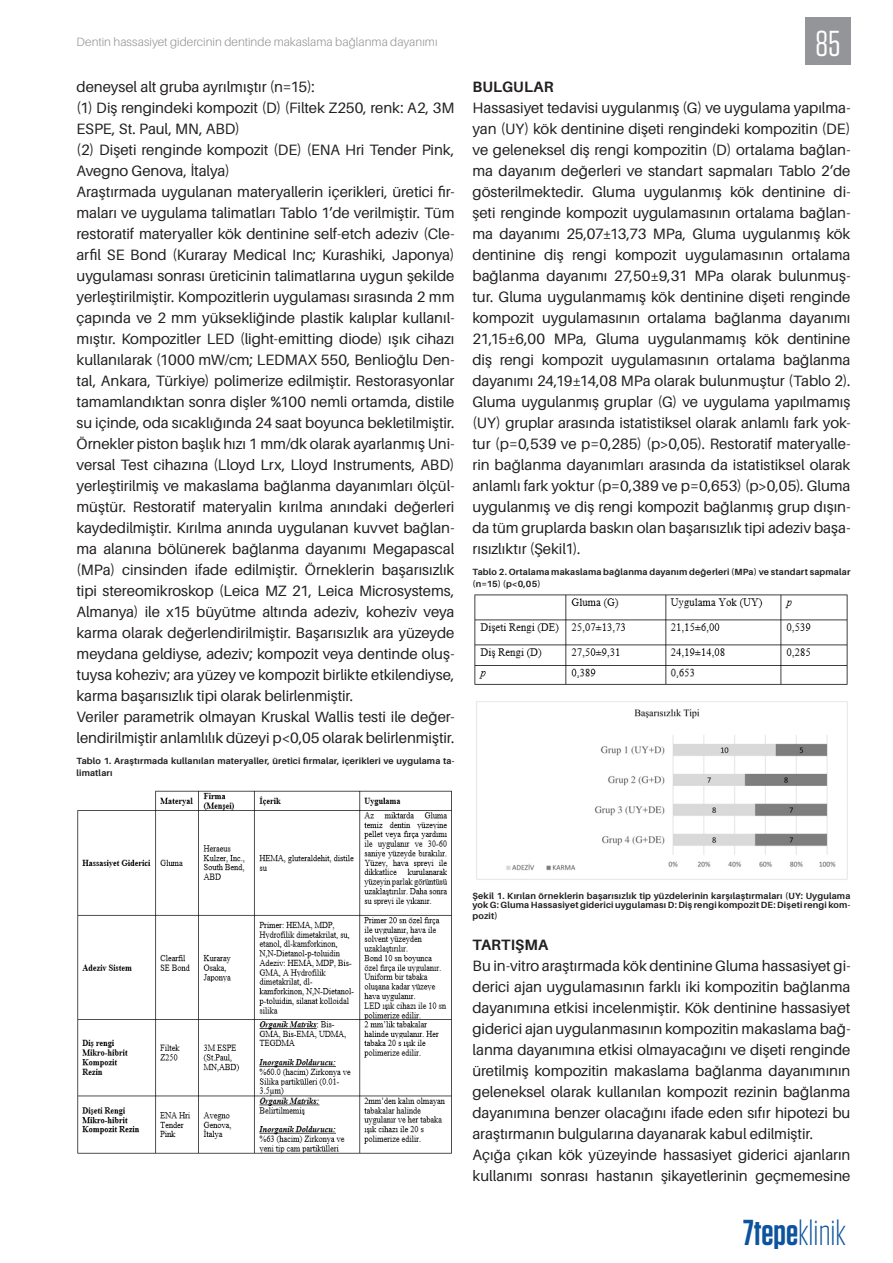
<style>
.page{position:relative;width:893px;height:1263px;background:#fff}
.page>*{position:absolute;margin:0;border:0;box-sizing:border-box;transform-origin:0 0}
.t1{font:300 36px "Tungsten";color:#0d539d}
.t2{font:36px "Tungsten";color:#fff}
.t3{font:15px/21px "Aileron";letter-spacing:-.005em;color:#231f20}
.t4{font:700 15px "Aileron";letter-spacing:.01em;color:#231f20}
.t5{font:300 12px "Aileron";letter-spacing:.005em;color:#939598}
.t6{font:700 9px/12px "Aileron";letter-spacing:.02em;color:#231f20}
.s1{font-weight:600}
</style>
<div class="page">
<div style="left:805px;top:18px;width:45px;height:47px;background:#939598"></div>
<img style="left:77px;top:790px;width:375px;height:364px">
<img style="left:474px;top:594px;width:374px;height:91px">
<img style="left:476px;top:701px;width:372px;height:179px">
<p class="t5" style="left:77px;top:35px;width:363px">Dentin hassasiyet gidercinin dentinde makaslama bağlanma dayanımı</p>
<p class="t3" style="left:77px;top:77px;width:240px">deneysel alt gruba ayrılmıştır (n=15):</p>
<p class="t3" style="left:77px;top:98px;width:379px">(1) Diş rengindeki kompozit (D) (Filtek Z250, renk: A2, 3M<br>ESPE, St. Paul, MN, ABD)</p>
<p class="t3" style="left:77px;top:140px;width:379px">(2) Dişeti renginde kompozit (DE) (ENA Hri Tender Pink,<br>Avegno Genova, İtalya)</p>
<p class="t3" style="left:77px;top:182px;width:379px;text-align:justify">Araştırmada uygulanan materyallerin içerikleri, üretici fir&shy;maları ve uygulama talimatları Tablo 1’de verilmiştir. Tüm restoratif materyaller kök dentinine self-etch adeziv (Cle&shy;arfil SE Bond (Kuraray Medical Inc; Kurashiki, Japonya) uygulaması sonrası üreticinin talimatlarına uygun şekilde yerleştirilmiştir. Kompozitlerin uygulaması sırasında 2 mm çapında ve 2 mm yüksekliğinde plastik kalıplar kullanıl&shy;mıştır. Kompozitler LED (light-emitting diode) ışık cihazı kullanılarak (1000 mW/cm; LEDMAX 550, Benlioğlu Den&shy;tal, Ankara, Türkiye) polimerize edilmiştir. Restorasyonlar tamamlandıktan sonra dişler %100 nemli ortamda, distile su içinde, oda sıcaklığında 24 saat boyunca bekletilmiştir.</p>
<p class="t3" style="left:77px;top:434px;width:379px;text-align:justify">Örnekler piston başlık hızı 1 mm/dk olarak ayarlanmış Uni&shy;versal Test cihazına (Lloyd Lrx, Lloyd Instruments, ABD) yerleştirilmiş ve makaslama bağlanma dayanımları ölçül&shy;müştür. Restoratif materyalin kırılma anındaki değerleri kaydedilmiştir. Kırılma anında uygulanan kuvvet bağlan&shy;ma alanına bölünerek bağlanma dayanımı Megapascal (MPa) cinsinden ifade edilmiştir. Örneklerin başarısızlık tipi stereomikroskop (Leica MZ 21, Leica Microsystems, Almanya) ile x15 büyütme altında adeziv, koheziv veya karma olarak değerlendirilmiştir. Başarısızlık ara yüzeyde meydana geldiyse, adeziv; kompozit veya dentinde oluş&shy;tuysa koheziv; ara yüzey ve kompozit birlikte etkilendiyse, karma başarısızlık tipi olarak belirlenmiştir.</p>
<p class="t3" style="left:77px;top:707px;width:379px">Veriler parametrik olmayan Kruskal Wallis testi ile değer&shy;lendirilmiştir anlamlılık düzeyi p&lt;0,05 olarak belirlenmiştir.</p>
<p class="t6" style="left:77px;top:755px;width:379px">Tablo 1. Araştırmada kullanılan materyaller, üretici firmalar, içerikleri ve uygulama ta&shy;limatları</p>
<h1 class="t2" style="left:815px;top:25px;width:26px">85</h1>
<p class="t4" style="left:472px;top:79px;width:83px">BULGULAR</p>
<p class="t3" style="left:472px;top:98px;width:379px;text-align:justify">Hassasiyet tedavisi uygulanmış (G) ve uygulama yapılma&shy;yan (UY) kök dentinine dişeti rengindeki kompozitin (DE) ve geleneksel diş rengi kompozitin (D) ortalama bağlan&shy;ma dayanım değerleri ve standart sapmaları Tablo 2’de gösterilmektedir. Gluma uygulanmış kök dentinine di&shy;şeti renginde kompozit uygulamasının ortalama bağlan&shy;ma dayanımı 25,07±13,73 MPa, Gluma uygulanmış kök dentinine diş rengi kompozit uygulamasının ortalama bağlanma dayanımı 27,50±9,31 MPa olarak bulunmuş&shy;tur. Gluma uygulanmamış kök dentinine dişeti renginde kompozit uygulamasının ortalama bağlanma dayanımı 21,15±6,00 MPa, Gluma uygulanmamış kök dentinine diş rengi kompozit uygulamasının ortalama bağlanma dayanımı 24,19±14,08 MPa olarak bulunmuştur (Tablo 2).<br>Gluma uygulanmış gruplar (G) ve uygulama yapılmamış (UY) gruplar arasında istatistiksel olarak anlamlı fark yok&shy;tur (p=0,539 ve p=0,285) (p&gt;0,05). Restoratif materyalle&shy;rin bağlanma dayanımları arasında da istatistiksel olarak anlamlı fark yoktur (p=0,389 ve p=0,653) (p&gt;0,05). Gluma uygulanmış ve diş rengi kompozit bağlanmış grup dışın&shy;da tüm gruplarda baskın olan başarısızlık tipi adeziv başa&shy;rısızlıktır (Şekil1).</p>
<p class="t6" style="left:472px;top:566px;width:379px">Tablo 2. Ortalama makaslama bağlanma dayanım değerleri (MPa) ve standart sapmalar (n=15) (p&lt;0,05)</p>
<p class="t6" style="left:472px;top:892px;width:379px;line-height:9px">Şekil 1. Kırılan örneklerin başarısızlık tip yüzdelerinin karşılaştırmaları (UY: Uygulama yok G: Gluma Hassasiyet giderici uygulaması D: Diş rengi kompozit DE: Dişeti rengi kom-</p>
<p class="t6" style="left:472px;top:910px;width:27px">pozit)</p>
<p class="t4" style="left:472px;top:937px;width:77px">TARTIŞMA</p>
<p class="t3" style="left:472px;top:956px;width:379px;text-align:justify">Bu in-vitro araştırmada kök dentinine Gluma hassasiyet gi&shy;derici ajan uygulamasının farklı iki kompozitin bağlanma dayanımına etkisi incelenmiştir. Kök dentinine hassasiyet giderici ajan uygulanmasının kompozitin makaslama bağ&shy;lanma dayanımına etkisi olmayacağını ve dişeti renginde üretilmiş kompozitin makaslama bağlanma dayanımının geleneksel olarak kullanılan kompozit rezinin bağlanma dayanımına benzer olacağını ifade eden sıfır hipotezi bu araştırmanın bulgularına dayanarak kabul edilmiştir.</p>
<p class="t3" style="left:472px;top:1145px;width:379px">Açığa çıkan kök yüzeyinde hassasiyet giderici ajanların kullanımı sonrası hastanın şikayetlerinin geçmemesine</p>
<h1 class="t1" style="left:743px;top:1214px;width:104px"><span class="s1">7tepe</span>klinik</h1>
</div>
